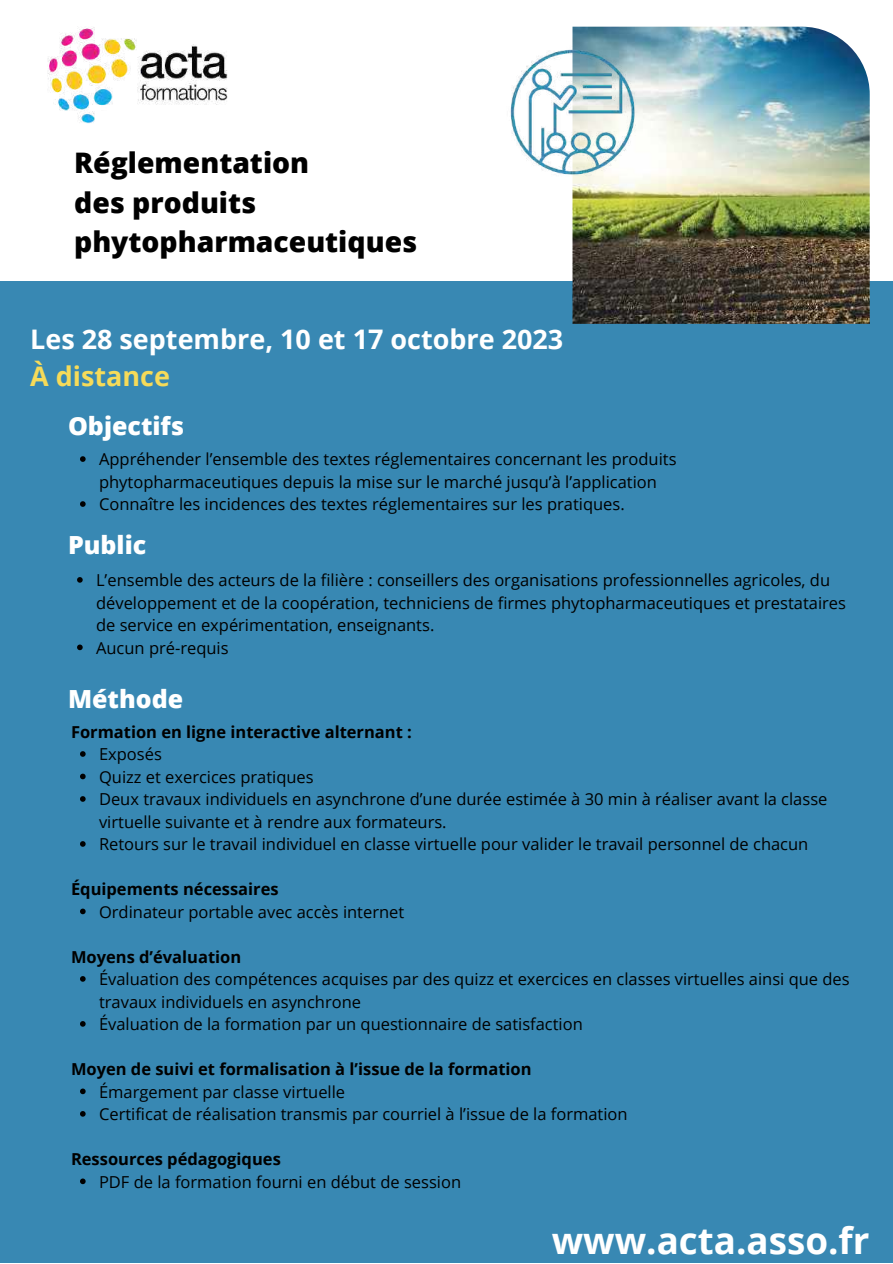
<style>
.page{position:relative;width:893px;height:1264px;background:#fff}
.page>*{position:absolute;margin:0;border:0;box-sizing:border-box;transform-origin:0 0}
.t1{font:700 36.75px "Open Sans";color:#fff}
.t2{font:800 28.35px/39.3px "Open Sans";color:#000}
.t3{font:700 27px "Open Sans";color:#fff}
.t4{font:700 27px "Open Sans";color:#f6db59}
.t5{font:800 24.9px "Open Sans";color:#fff}
.t6{font:16.5px/22.5px "Open Sans";color:#000}
.t7{font:700 16.5px "Open Sans";color:#000}
</style>
<div class="page">
<div style="left:0;top:281px;width:892px;height:981px;background:#3888b3"></div>
<img style="left:48px;top:27px;width:180px;height:97px">
<img style="left:572px;top:27px;width:297px;height:297px">
<img style="left:510px;top:41px;width:134px;height:143px">
<svg style="left:80px;top:456px;width:6px;height:6px"></svg>
<svg style="left:80px;top:501px;width:6px;height:6px"></svg>
<svg style="left:77px;top:577px;width:6px;height:5px"></svg>
<svg style="left:77px;top:644px;width:6px;height:6px"></svg>
<svg style="left:80px;top:751px;width:6px;height:5px"></svg>
<svg style="left:80px;top:773px;width:6px;height:6px"></svg>
<svg style="left:80px;top:796px;width:6px;height:5px"></svg>
<svg style="left:80px;top:841px;width:6px;height:5px"></svg>
<svg style="left:80px;top:908px;width:6px;height:6px"></svg>
<svg style="left:80px;top:976px;width:6px;height:5px"></svg>
<svg style="left:80px;top:1021px;width:6px;height:5px"></svg>
<svg style="left:80px;top:1088px;width:6px;height:6px"></svg>
<svg style="left:80px;top:1111px;width:6px;height:5px"></svg>
<svg style="left:80px;top:1178px;width:6px;height:6px"></svg>
<h2 class="t2" style="left:74px;top:143px;width:344px">Réglementation<br>des produits phytopharmaceutiques</h2>
<h3 class="t3" style="left:30px;top:320px;width:534px">Les 28 septembre, 10 et 17 octobre 2023</h3>
<h3 class="t4" style="left:30px;top:357px;width:141px">À distance</h3>
<h3 class="t5" style="left:68px;top:408px;width:118px">Objectifs</h3>
<p class="t6" style="left:99px;top:447px;width:579px">Appréhender l’ensemble des textes réglementaires concernant les produits phytopharmaceutiques depuis la mise sur le marché jusqu’à l’application<br>Connaître les incidences des textes réglementaires sur les pratiques.</p>
<h3 class="t5" style="left:68px;top:527px;width:80px">Public</h3>
<p class="t6" style="left:96px;top:568px;width:751px">L’ensemble des acteurs de la filière : conseillers des organisations professionnelles agricoles, du développement et de la coopération, techniciens de firmes phytopharmaceutiques et prestataires de service en expérimentation, enseignants.<br>Aucun pré-requis</p>
<h3 class="t5" style="left:68px;top:681px;width:117px">Méthode</h3>
<p class="t6" style="left:99px;top:742px;width:729px">Exposés<br>Quizz et exercices pratiques<br>Deux travaux individuels en asynchrone d’une durée estimée à 30 min à réaliser avant la classe virtuelle suivante et à rendre aux formateurs.<br>Retours sur le travail individuel en classe virtuelle pour valider le travail personnel de chacun</p>
<p class="t7" style="left:71px;top:720px;width:342px">Formation en ligne interactive alternant :</p>
<p class="t7" style="left:71px;top:877px;width:209px">Équipements nécessaires</p>
<p class="t6" style="left:99px;top:900px;width:307px">Ordinateur portable avec accès internet</p>
<p class="t7" style="left:71px;top:945px;width:172px">Moyens d’évaluation</p>
<p class="t6" style="left:99px;top:967px;width:752px">Évaluation des compétences acquises par des quizz et exercices en classes virtuelles ainsi que des travaux individuels en asynchrone<br>Évaluation de la formation par un questionnaire de satisfaction</p>
<p class="t7" style="left:71px;top:1057px;width:462px">Moyen de suivi et formalisation à l’issue de la formation</p>
<p class="t6" style="left:99px;top:1079px;width:530px">Émargement par classe virtuelle<br>Certificat de réalisation transmis par courriel à l’issue de la formation</p>
<p class="t7" style="left:71px;top:1147px;width:211px">Ressources pédagogiques</p>
<p class="t6" style="left:99px;top:1169px;width:363px">PDF de la formation fourni en début de session</p>
<h1 class="t1" style="left:552px;top:1214px;width:319px">www.acta.asso.fr</h1>
</div>
